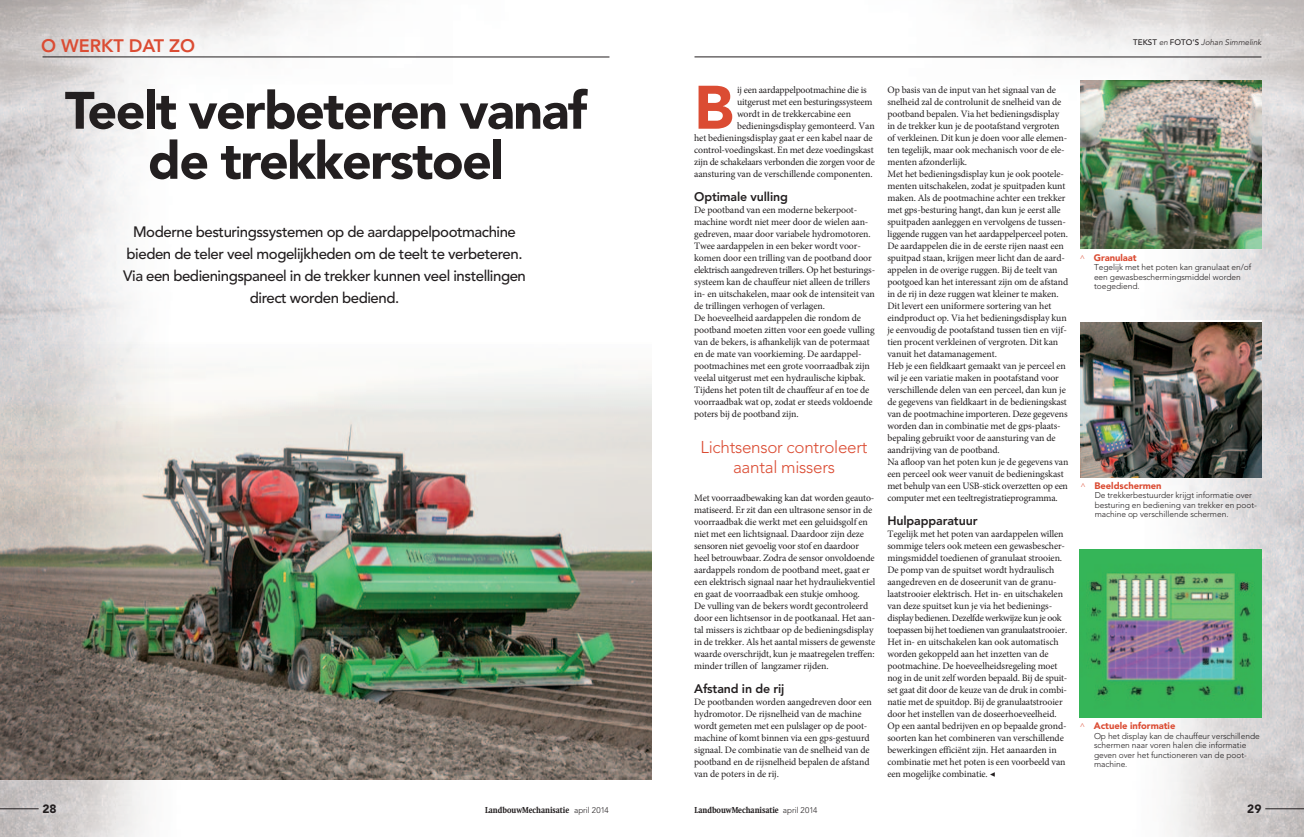
<style>
.page{position:relative;width:1304px;height:837px;background:#fff}
.page>*{position:absolute;margin:0;border:0;box-sizing:border-box;transform-origin:0 0}
.t1{font:900 60.6px "Avenir LT Std";color:#db4c33}
.t2{font:900 52px/50px "Avenir LT Std";letter-spacing:-.03em;color:#231f20;text-align:center}
.t3{font:800 18px "Avenir LT Std";color:#db4c33}
.t4{font:300 17px/20px "Avenir LT Std";letter-spacing:-.015em;color:#db4c33;text-align:center}
.t5{font:500 15px/22px "Avenir LT Std";letter-spacing:-.03em;color:#231f20;text-align:center}
.t6{font:800 12.4px "Avenir LT Std";letter-spacing:-.01em;color:#231f20}
.t7{font:900 12px "Avenir LT Std";color:#231f20}
.t8{font:9.8px/12px "Minion Pro";letter-spacing:-.01em;color:#231f20}
.t9{font:900 9.4px "Avenir LT Std";letter-spacing:-.005em;color:#db4c33}
.t10{font:300 8.4px/9.4px "Avenir LT Std";letter-spacing:-.005em;color:#231f20}
.t11{font:800 8.4px "Swift";letter-spacing:-.005em;color:#231f20;scale:.83 1}
.t12{font:italic 300 8px "Avenir LT Std";color:#231f20}
.s1{font-weight:500;font-style:normal}
.s2{font-weight:300;font-size:8px}
.s3{font-family:"Avenir LT Std";font-weight:300;font-size:8.2px}
</style>
<div class="page">
<img style="left:0;top:0;width:1304px;height:836px">
<hr style="left:43px;top:57px;width:566px;height:1px;background:#231f20">
<hr style="left:0;top:808px;width:39px;height:1px;background:#231f20">
<hr style="left:694px;top:57px;width:567px;height:1px;background:#231f20">
<hr style="left:1265px;top:808px;width:39px;height:1px;background:#231f20">
<img style="left:0;top:240px;width:652px;height:539px">
<img style="left:1080px;top:81px;width:181px;height:168px">
<img style="left:1080px;top:322px;width:182px;height:155px">
<img style="left:1080px;top:549px;width:181px;height:168px">
<h3 class="t3" style="left:41px;top:36px;width:156px">o werkt dat zo</h3>
<h2 class="t2" style="left:65px;top:85px;width:524px">Teelt verbeteren vanaf de trekkerstoel</h2>
<h3 class="t5" style="left:123px;top:221px;width:404px">Moderne besturingssystemen op de aardappelpootmachine bieden de teler veel mogelijkheden om de teelt te verbeteren.<br>Via een bedieningspaneel in de trekker kunnen veel instellingen direct worden bediend.</h3>
<p class="t12" style="left:1133px;top:37px;width:130px"><span class="s1">Tekst</span> en <span class="s1">Foto’s</span> Johan Simmelink</p>
<h1 class="t1" style="left:694px;top:71px;width:41px">B</h1>
<p class="t8" style="left:737px;top:84px;width:131px">ij een aardappelpootmachine die is</p>
<p class="t8" style="left:737px;top:96px;width:137px">uitgerust met een besturingssysteem</p>
<p class="t8" style="left:737px;top:108px;width:115px">wordt in de trekkercabine een</p>
<p class="t8" style="left:737px;top:120px;width:139px">bedieningsdisplay gemonteerd. Van</p>
<p class="t8" style="left:694px;top:131px;width:180px">het bedieningsdisplay gaat er een kabel naar de</p>
<p class="t8" style="left:694px;top:143px;width:181px">control-voedingskast. En met deze voedingskast</p>
<p class="t8" style="left:694px;top:155px;width:182px">zijn de schakelaars verbonden die zorgen voor de</p>
<p class="t8" style="left:694px;top:167px;width:180px">aansturing van de verschillende componenten.</p>
<p class="t6" style="left:694px;top:189px;width:95px">Optimale vulling</p>
<p class="t8" style="left:694px;top:204px;width:182px">De pootband van een moderne bekerpoot&shy;machine wordt niet meer door de wielen aan&shy;gedreven, maar door variabele hydromotoren.<br>Twee aardappelen in een beker wordt voor&shy;komen door een trilling van de pootband door elektrisch aangedreven trillers. Op het besturings&shy;systeem kan de chauffeur niet alleen de trillers in- en uitschakelen, maar ook de intensiteit van de trillingen verhogen of verlagen.<br>De hoeveelheid aardappelen die rondom de pootband moeten zitten voor een goede vulling van de bekers, is afhankelijk van de potermaat en de mate van voorkieming. De aardappel&shy;pootmachines met een grote voorraadbak zijn veelal uitgerust met een hydraulische kipbak.<br>Tijdens het poten tilt de chauffeur af en toe de voorraadbak wat op, zodat er steeds voldoende poters bij de pootband zijn.</p>
<h3 class="t4" style="left:700px;top:437px;width:169px">Lichtsensor controleert aantal missers</h3>
<p class="t8" style="left:694px;top:491px;width:183px">Met voorraadbewaking kan dat worden geauto&shy;matiseerd. Er zit dan een ultrasone sensor in de voorraadbak die werkt met een geluidsgolf en niet met een lichtsignaal. Daardoor zijn deze sensoren niet gevoelig voor stof en daardoor heel betrouwbaar. Zodra de sensor onvoldoende aardappels rondom de pootband meet, gaat er een elektrisch signaal naar het hydrauliekventiel en gaat de voorraadbak een stukje omhoog.<br>De vulling van de bekers wordt gecontroleerd door een lichtsensor in de pootkanaal. Het aan&shy;tal missers is zichtbaar op de bedieningsdisplay in de trekker. Als het aantal missers de gewenste waarde overschrijdt, kun je maatregelen treffen: minder trillen of langzamer rijden.</p>
<p class="t6" style="left:694px;top:681px;width:92px">Afstand in de rij</p>
<p class="t8" style="left:694px;top:696px;width:179px">De pootbanden worden aangedreven door een hydromotor. De rijsnelheid van de machine wordt gemeten met een pulslager op de poot&shy;machine of komt binnen via een gps-gestuurd signaal. De combinatie van de snelheid van de pootband en de rijsnelheid bepalen de afstand van de poters in de rij.</p>
<p class="t8" style="left:887px;top:83px;width:183px">Op basis van de input van het signaal van de snelheid zal de controlunit de snelheid van de pootband bepalen. Via het bedieningsdisplay in de trekker kun je de pootafstand vergroten of verkleinen. Dit kun je doen voor alle elemen&shy;ten tegelijk, maar ook mechanisch voor de ele&shy;menten afzonderlijk.<br>Met het bedieningsdisplay kun je ook pootele&shy;menten uitschakelen, zodat je spuitpaden kunt maken. Als de pootmachine achter een trekker met gps-besturing hangt, dan kun je eerst alle spuitpaden aanleggen en vervolgens de tussen&shy;liggende ruggen van het aardappelperceel poten.<br>De aardappelen die in de eerste rijen naast een spuitpad staan, krijgen meer licht dan de aard&shy;appelen in de overige ruggen. Bij de teelt van pootgoed kan het interessant zijn om de afstand in de rij in deze ruggen wat kleiner te maken.<br>Dit levert een uniformere sortering van het eindproduct op. Via het bedieningsdisplay kun je eenvoudig de pootafstand tussen tien en vijf&shy;tien procent verkleinen of vergroten. Dit kan vanuit het datamanagement.<br>Heb je een fieldkaart gemaakt van je perceel en wil je een variatie maken in pootafstand voor verschillende delen van een perceel, dan kun je de gegevens van fieldkaart in de bedieningskast van de pootmachine importeren. Deze gegevens worden dan in combinatie met de gps-plaats&shy;bepaling gebruikt voor de aansturing van de aandrijving van de pootband.<br>Na afloop van het poten kun je de gegevens van een perceel ook weer vanuit de bedieningskast met behulp van een USB-stick overzetten op een computer met een teeltregistratieprogramma.</p>
<p class="t6" style="left:887px;top:513px;width:92px">Hulpapparatuur</p>
<p class="t8" style="left:887px;top:528px;width:182px">Tegelijk met het poten van aardappelen willen sommige telers ook meteen een gewasbescher&shy;mingsmiddel toedienen of granulaat strooien.<br>De pomp van de spuitset wordt hydraulisch aangedreven en de doseerunit van de granu&shy;laatstrooier elektrisch. Het in- en uitschakelen van deze spuitset kun je via het bedienings&shy;display bedienen. Dezelfde werkwijze kun je ook toepassen bij het toedienen van granulaatstrooier.<br>Het in- en uitschakelen kan ook automatisch worden gekoppeld aan het inzetten van de pootmachine. De hoeveelheidsregeling moet nog in de unit zelf worden bepaald. Bij de spuit&shy;set gaat dit door de keuze van de druk in combi&shy;natie met de spuitdop. Bij de granulaatstrooier door het instellen van de doseerhoeveelheid.<br>Op een aantal bedrijven en op bepaalde grond&shy;soorten kan het combineren van verschillende bewerkingen efficiënt zijn. Het aanaarden in combinatie met het poten is een voorbeeld van een mogelijke combinatie. ◀</p>
<p class="t9" style="left:1080px;top:252px;width:58px"><span class="s2">^</span> Granulaat</p>
<p class="t10" style="left:1094px;top:262px;width:159px">Tegelijk met het poten kan granulaat en/of een gewasbeschermingsmiddel worden toegediend.</p>
<p class="t9" style="left:1080px;top:480px;width:83px"><span class="s2">^</span> Beeldschermen</p>
<p class="t10" style="left:1095px;top:490px;width:164px">De trekkerbestuurder krijgt informatie over besturing en bediening van trekker en poot&shy;machine op verschillende schermen.</p>
<p class="t9" style="left:1080px;top:720px;width:97px"><span class="s2">^</span> Actuele informatie</p>
<p class="t10" style="left:1094px;top:730px;width:167px">Op het display kan de chauffeur verschillende schermen naar voren halen die informatie geven over het functioneren van de poot&shy;machine.</p>
<p class="t7" style="left:43px;top:801px;width:16px">28</p>
<p class="t11" style="left:485px;top:805px;width:151px">LandbouwMechanisatie <span class="s3">april 2014</span></p>
<p class="t11" style="left:694px;top:805px;width:150px">LandbouwMechanisatie <span class="s3">april 2014</span></p>
<p class="t7" style="left:1247px;top:801px;width:16px">29</p>
</div>
